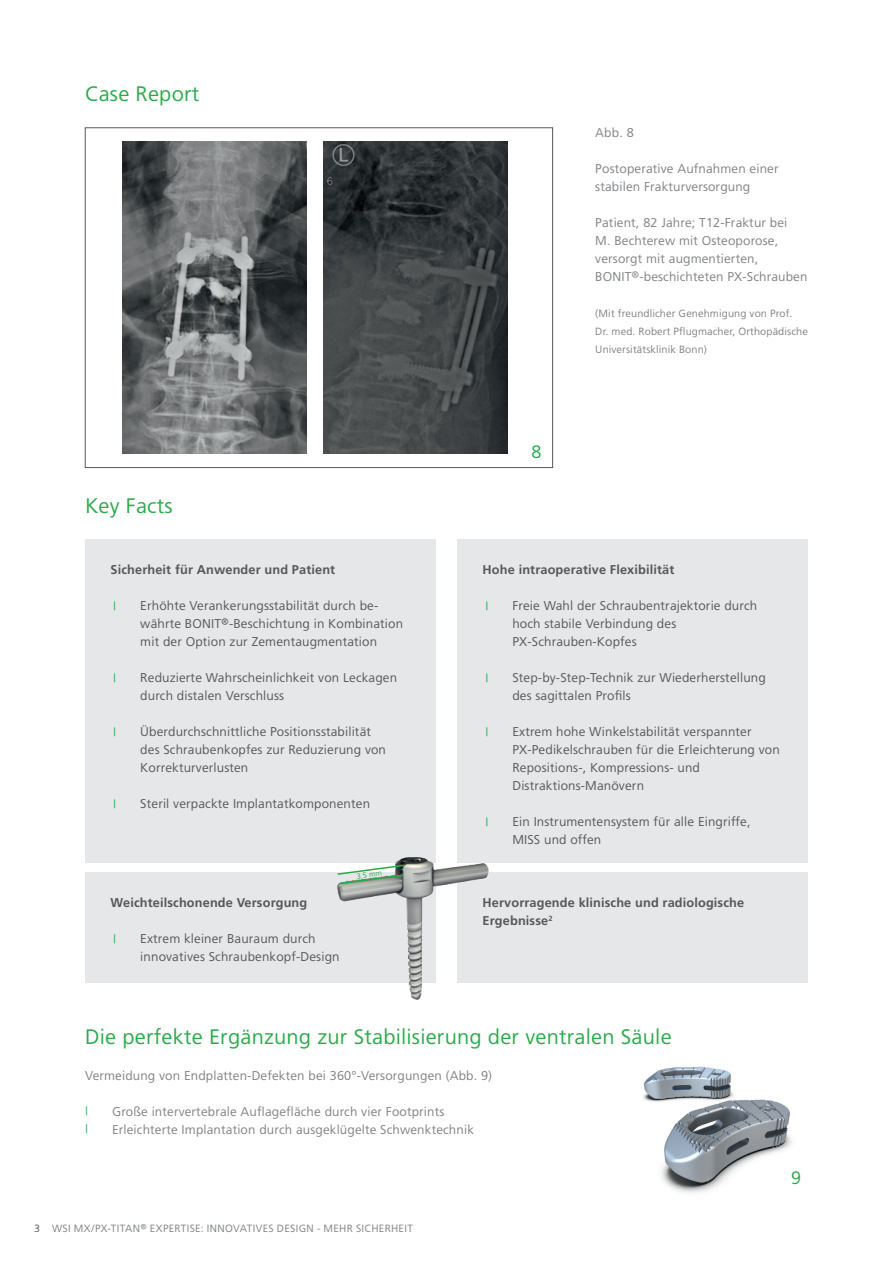
<style>
.page{position:relative;width:893px;height:1263px;background:#fff}
.page>*{position:absolute;margin:0;border:0;box-sizing:border-box;transform-origin:0 0}
.t1{font:21px "F Frutiger";letter-spacing:.01em;color:#29ab4a}
.t2{font:18px "F Frutiger";color:#29ab4a}
.t3{font:12.75px/18px "F Frutiger";letter-spacing:.01em;color:#57585a}
.t4{font:12.75px/18px "F Frutiger";letter-spacing:.01em;color:#808285}
.t5{font:700 12.75px/18px "F Frutiger";letter-spacing:.01em;color:#57585a}
.t6{font:10.5px/18px "F Frutiger";letter-spacing:.01em;color:#808285}
.t7{font:10.5px "F Frutiger";letter-spacing:.03em;color:#808285}
.t8{font:8.85px "Myriad Pro";color:#29ab4a;scale:1.43 1}
.t9{font:7.5px "F Frutiger";color:#29ab4a}
.s1{color:#57585a}
</style>
<div class="page">
<div style="left:85px;top:539px;width:351px;height:323px;background:#e6e7e9"></div>
<div style="left:457px;top:539px;width:351px;height:323px;background:#e6e7e9"></div>
<div style="left:85px;top:872px;width:351px;height:110px;background:#e6e7e9"></div>
<div style="left:457px;top:872px;width:351px;height:110px;background:#e6e7e9"></div>
<img style="left:643px;top:1066px;width:149px;height:127px">
<img style="left:307px;top:857px;width:228px;height:143px">
<svg style="left:336px;top:863px;width:71px;height:22px"></svg>
<img style="left:122px;top:141px;width:184px;height:313px">
<img style="left:324px;top:141px;width:184px;height:313px">
<div style="left:85px;top:128px;width:468px;height:340px;border:1px solid #57585a"></div>
<h1 class="t1" style="left:85px;top:81px;width:116px">Case Report</h1>
<h1 class="t1" style="left:85px;top:493px;width:89px">Key Facts</h1>
<p class="t5" style="left:111px;top:560px;width:226px">Sicherheit für Anwender und Patient</p>
<p class="t8" style="left:113px;top:599px;width:4px">|</p>
<p class="t3" style="left:140px;top:596px;width:264px">Erhöhte Verankerungsstabilität durch be&shy;währte BONIT®-Beschichtung in Kombination mit der Option zur Zementaugmentation</p>
<p class="t8" style="left:113px;top:671px;width:4px">|</p>
<p class="t3" style="left:140px;top:668px;width:258px">Reduzierte Wahrscheinlichkeit von Leckagen durch distalen Verschluss</p>
<p class="t8" style="left:113px;top:725px;width:4px">|</p>
<p class="t3" style="left:140px;top:722px;width:247px">Überdurchschnittliche Positionsstabilität des Schraubenkopfes zur Reduzierung von<br>Korrekturverlusten</p>
<p class="t8" style="left:113px;top:797px;width:4px">|</p>
<p class="t3" style="left:140px;top:794px;width:231px">Steril verpackte Implantatkomponenten</p>
<p class="t5" style="left:111px;top:893px;width:198px">Weichteilschonende Versorgung</p>
<p class="t8" style="left:113px;top:932px;width:4px">|</p>
<p class="t3" style="left:140px;top:929px;width:201px">Extrem kleiner Bauraum durch innovatives Schraubenkopf-Design</p>
<p class="t9" style="left:356px;top:872px;width:27px;rotate:-8deg">3,5 mm</p>
<h2 class="t2" style="left:531px;top:441px;width:12px">8</h2>
<p class="t4" style="left:595px;top:124px;width:40px">Abb. 8</p>
<p class="t4" style="left:595px;top:160px;width:185px">Postoperative Aufnahmen einer stabilen Frakturversorgung</p>
<p class="t4" style="left:595px;top:214px;width:214px">Patient, 82 Jahre; T12-Fraktur bei<br>M. Bechterew mit Osteoporose, versorgt mit augmentierten, BONIT®-beschichteten PX-Schrauben</p>
<p class="t6" style="left:595px;top:304px;width:214px">(Mit freundlicher Genehmigung von Prof.<br>Dr. med. Robert Pflugmacher, Orthopädische<br>Universitätsklinik Bonn)</p>
<p class="t5" style="left:483px;top:560px;width:193px">Hohe intraoperative Flexibilität</p>
<p class="t8" style="left:485px;top:599px;width:4px">|</p>
<p class="t3" style="left:512px;top:596px;width:246px">Freie Wahl der Schraubentrajektorie durch hoch stabile Verbindung des<br>PX-Schrauben-Kopfes</p>
<p class="t8" style="left:485px;top:671px;width:4px">|</p>
<p class="t3" style="left:512px;top:668px;width:255px">Step-by-Step-Technik zur Wiederherstellung des sagittalen Profils</p>
<p class="t8" style="left:485px;top:725px;width:4px">|</p>
<p class="t3" style="left:512px;top:722px;width:269px">Extrem hohe Winkelstabilität verspannter PX-Pedikelschrauben für die Erleichterung von Repositions-, Kompressions- und Distraktions-Manövern</p>
<p class="t8" style="left:485px;top:815px;width:4px">|</p>
<p class="t3" style="left:512px;top:812px;width:240px">Ein Instrumentensystem für alle Eingriffe,<br>MISS und offen</p>
<p class="t5" style="left:483px;top:893px;width:263px">Hervorragende klinische und radiologische<br>Ergebnisse<sup>2</sup></p>
<h1 class="t1" style="left:85px;top:1023px;width:588px">Die perfekte Ergänzung zur Stabilisierung der ventralen Säule</h1>
<p class="t4" style="left:85px;top:1066px;width:409px">Vermeidung von Endplatten-Defekten bei 360°-Versorgungen (Abb. 9)</p>
<p class="t8" style="left:85px;top:1105px;width:4px">|</p>
<p class="t4" style="left:112px;top:1102px;width:334px">Große intervertebrale Auflagefläche durch vier Footprints</p>
<p class="t8" style="left:85px;top:1123px;width:4px">|</p>
<p class="t4" style="left:112px;top:1120px;width:363px">Erleichterte Implantation durch ausgeklügelte Schwenktechnik</p>
<p class="t7" style="left:34px;top:1222px;width:380px"><span class="s1">3</span> WSI MX/PX-TITAN® EXPERTISE: INNOVATIVES DESIGN - MEHR SICHERHEIT</p>
<h2 class="t2" style="left:791px;top:1166px;width:12px">9</h2>
</div>
